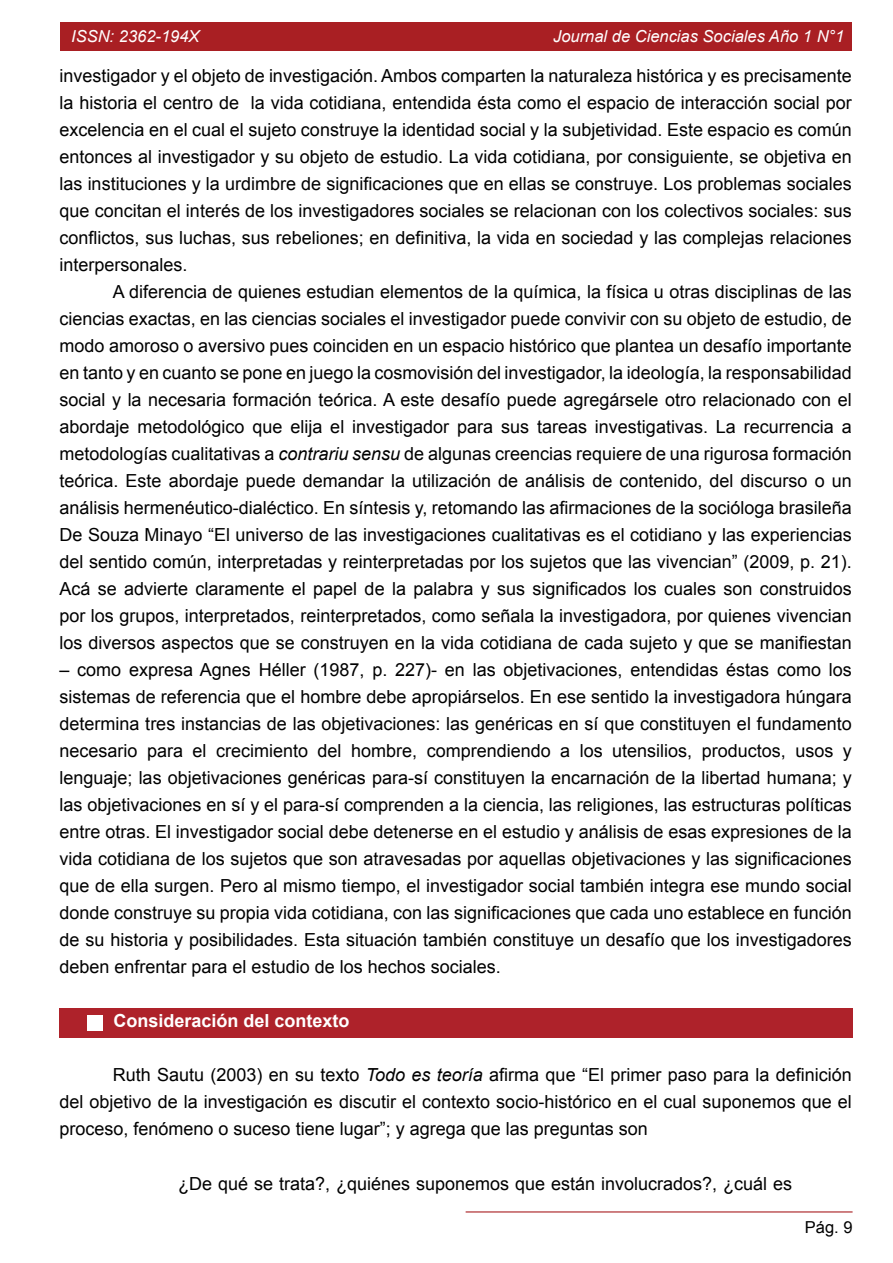
<style>
.page{position:relative;width:893px;height:1263px;background:#fff}
.page>*{position:absolute;margin:0;border:0;box-sizing:border-box;transform-origin:0 0}
.t1{font:18px/27px "Arial";color:#000;text-align:justify}
.t2{font:700 18px "Arial";color:#fff}
.t3{font:italic 16.5px "Arial";color:#fff}
.t4{font:16.5px "Arial";color:#000}
.s1{font-style:italic}
</style>
<div class="page">
<div style="left:60px;top:22px;width:792px;height:28px;background:#a91f23"></div>
<hr style="left:466px;top:1211px;width:387px;height:1px;background:#a91f23">
<div style="left:60px;top:1008px;width:793px;height:29px;background:#ae222a"></div>
<div style="left:87px;top:1015px;width:15px;height:15px;background:#fff"></div>
<p class="t3" style="left:71px;top:25px;width:130px">ISSN: 2362-194X</p>
<p class="t3" style="left:553px;top:25px;width:293px">Journal de Ciencias Sociales Año 1 N°1</p>
<p class="t1" style="left:60px;top:63px;width:794px">investigador y el objeto de investigación. Ambos comparten la naturaleza histórica y es precisamente la historia el centro de la vida cotidiana, entendida ésta como el espacio de interacción social por excelencia en el cual el sujeto construye la identidad social y la subjetividad. Este espacio es común entonces al investigador y su objeto de estudio. La vida cotidiana, por consiguiente, se objetiva en las instituciones y la urdimbre de significaciones que en ellas se construye. Los problemas sociales que concitan el interés de los investigadores sociales se relacionan con los colectivos sociales: sus conflictos, sus luchas, sus rebeliones; en definitiva, la vida en sociedad y las complejas relaciones interpersonales.</p>
<p class="t1" style="left:60px;top:279px;width:794px;text-indent:53px">A diferencia de quienes estudian elementos de la química, la física u otras disciplinas de las ciencias exactas, en las ciencias sociales el investigador puede convivir con su objeto de estudio, de modo amoroso o aversivo pues coinciden en un espacio histórico que plantea un desafío importante en tanto y en cuanto se pone en juego la cosmovisión del investigador, la ideología, la responsabilidad social y la necesaria formación teórica. A este desafío puede agregársele otro relacionado con el abordaje metodológico que elija el investigador para sus tareas investigativas. La recurrencia a metodologías cualitativas a <span class="s1">contrariu sensu</span> de algunas creencias requiere de una rigurosa formación teórica. Este abordaje puede demandar la utilización de análisis de contenido, del discurso o un análisis hermenéutico-dialéctico. En síntesis y, retomando las afirmaciones de la socióloga brasileña De Souza Minayo “El universo de las investigaciones cualitativas es el cotidiano y las experiencias del sentido común, interpretadas y reinterpretadas por los sujetos que las vivencian” (2009, p. 21).<br>Acá se advierte claramente el papel de la palabra y sus significados los cuales son construidos por los grupos, interpretados, reinterpretados, como señala la investigadora, por quienes vivencian los diversos aspectos que se construyen en la vida cotidiana de cada sujeto y que se manifiestan</p>
<p class="t1" style="left:60px;top:657px;width:794px">– como expresa Agnes Héller (1987, p. 227)- en las objetivaciones, entendidas éstas como los sistemas de referencia que el hombre debe apropiárselos. En ese sentido la investigadora húngara determina tres instancias de las objetivaciones: las genéricas en sí que constituyen el fundamento necesario para el crecimiento del hombre, comprendiendo a los utensilios, productos, usos y lenguaje; las objetivaciones genéricas para-sí constituyen la encarnación de la libertad humana; y las objetivaciones en sí y el para-sí comprenden a la ciencia, las religiones, las estructuras políticas entre otras. El investigador social debe detenerse en el estudio y análisis de esas expresiones de la vida cotidiana de los sujetos que son atravesadas por aquellas objetivaciones y las significaciones que de ella surgen. Pero al mismo tiempo, el investigador social también integra ese mundo social donde construye su propia vida cotidiana, con las significaciones que cada uno establece en función de su historia y posibilidades. Esta situación también constituye un desafío que los investigadores deben enfrentar para el estudio de los hechos sociales.</p>
<p class="t2" style="left:114px;top:1009px;width:238px">Consideración del contexto</p>
<p class="t1" style="left:60px;top:1062px;width:794px;text-indent:53px">Ruth Sautu (2003) en su texto <span class="s1">Todo es teoría</span> afirma que “El primer paso para la definición del objetivo de la investigación es discutir el contexto socio-histórico en el cual suponemos que el proceso, fenómeno o suceso tiene lugar”; y agrega que las preguntas son</p>
<p class="t1" style="left:178px;top:1170px;width:616px">¿De qué se trata?, ¿quiénes suponemos que están involucrados?, ¿cuál es</p>
<p class="t4" style="left:805px;top:1216px;width:49px">Pág. 9</p>
</div>
